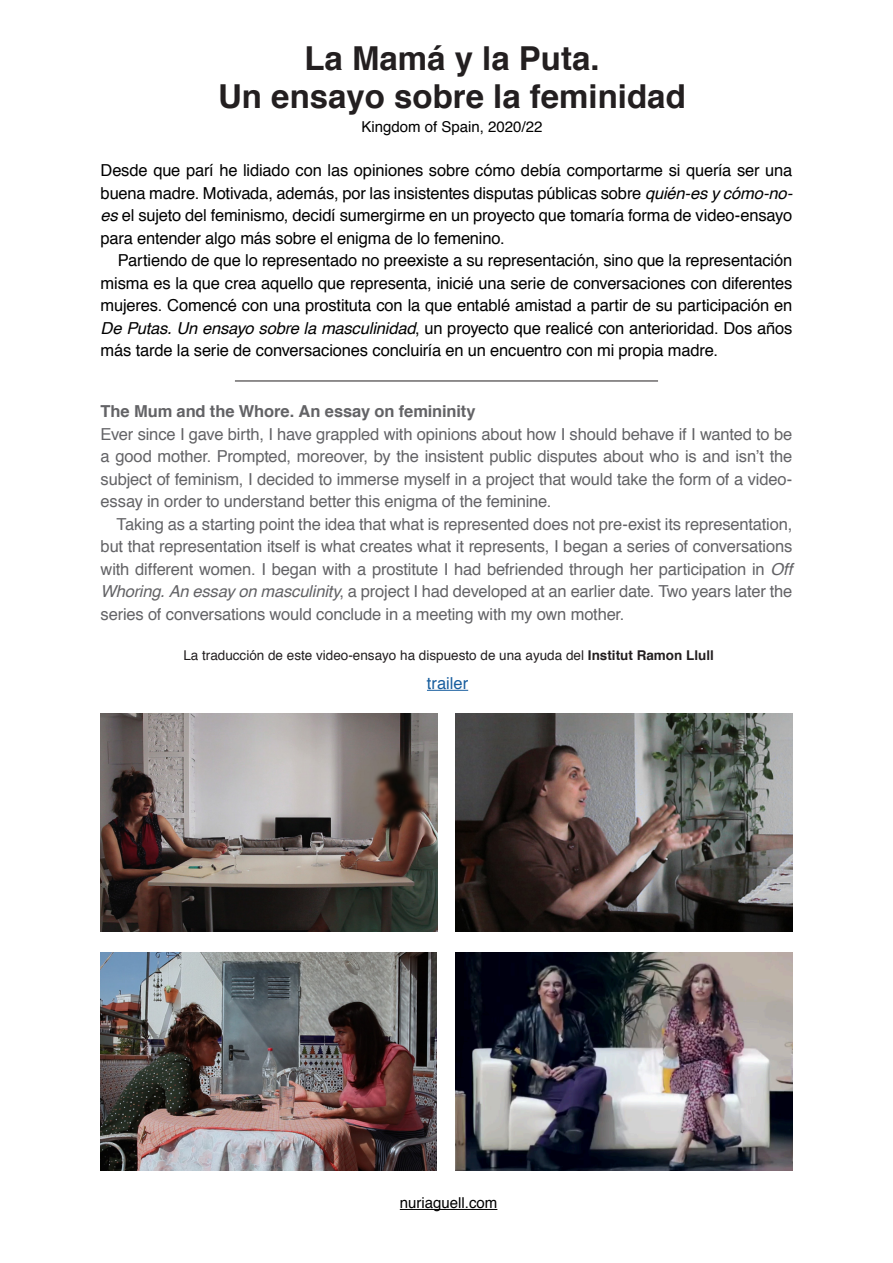
<style>
.page{position:relative;width:893px;height:1263px;background:#fff}
.page>*{position:absolute;margin:0;border:0;box-sizing:border-box;transform-origin:0 0}
.t1{font:700 33px "Helvetica";color:#231f20}
.t2{font:16.5px/22.5px "Helvetica";letter-spacing:-.01em;color:#636366;text-align:justify}
.t3{font:16.5px/22.5px "Helvetica";letter-spacing:-.01em;color:#000;text-align:justify}
.t4{font:700 16.5px "Helvetica";letter-spacing:-.005em;color:#636366}
.t5{font:16.5px "Helvetica";color:#175d9e}
.t6{font:15px "Helvetica";color:#000}
.t7{font:13.5px "Helvetica";color:#231f20}
.s1{font-style:italic}
.s2{font-weight:700}
</style>
<div class="page">
<hr style="left:400px;top:1209px;width:97px;height:1px;background:#000">
<img style="left:101px;top:713px;width:336px;height:218px">
<hr style="left:235px;top:381px;width:423px;height:1px;background:#231f20">
<img style="left:456px;top:713px;width:336px;height:218px">
<img style="left:101px;top:953px;width:336px;height:217px">
<img style="left:456px;top:952px;width:336px;height:218px">
<hr style="left:427px;top:690px;width:41px;height:1px;background:#175d9e">
<p class="t1" style="left:304px;top:32px;width:297px">La Mamá y la Puta.</p>
<p class="t1" style="left:218px;top:69px;width:469px">Un ensayo sobre la feminidad</p>
<p class="t6" style="left:361px;top:115px;width:182px">Kingdom of Spain, 2020/22</p>
<p class="t3" style="left:101px;top:160px;width:693px">Desde que parí he lidiado con las opiniones sobre cómo debía comportarme si quería ser una buena madre. Motivada, además, por las insistentes disputas públicas sobre <span class="s1">quién-es y cómo-no&shy;es</span> el sujeto del feminismo, decidí sumergirme en un proyecto que tomaría forma de video-ensayo para entender algo más sobre el enigma de lo femenino.</p>
<p class="t3" style="left:101px;top:250px;width:693px;text-indent:17px">Partiendo de que lo representado no preexiste a su representación, sino que la representación misma es la que crea aquello que representa, inicié una serie de conversaciones con diferentes mujeres. Comencé con una prostituta con la que entablé amistad a partir de su participación en <span class="s1">De Putas. Un ensayo sobre la masculinidad</span>, un proyecto que realicé con anterioridad. Dos años más tarde la serie de conversaciones concluiría en un encuentro con mi propia madre.</p>
<p class="t4" style="left:101px;top:398px;width:376px">The Mum and the Whore. An essay on femininity</p>
<p class="t2" style="left:101px;top:423px;width:693px">Ever since I gave birth, I have grappled with opinions about how I should behave if I wanted to be a good mother. Prompted, moreover, by the insistent public disputes about who is and isn’t the subject of feminism, I decided to immerse myself in a project that would take the form of a video&shy;essay in order to understand better this enigma of the feminine.</p>
<p class="t2" style="left:101px;top:513px;width:693px;text-indent:16px">Taking as a starting point the idea that what is represented does not pre-exist its representation, but that representation itself is what creates what it represents, I began a series of conversations with different women. I began with a prostitute I had befriended through her participation in <span class="s1">Off Whoring. An essay on masculinity</span>, a project I had developed at an earlier date. Two years later the series of conversations would conclude in a meeting with my own mother.</p>
<p class="t7" style="left:183px;top:644px;width:532px">La traducción de este video-ensayo ha dispuesto de una ayuda del <span class="s2">Institut Ramon Llull</span></p>
<p class="t5" style="left:427px;top:670px;width:43px">trailer</p>
<p class="t6" style="left:400px;top:1191px;width:99px">nuriaguell.com</p>
</div>
